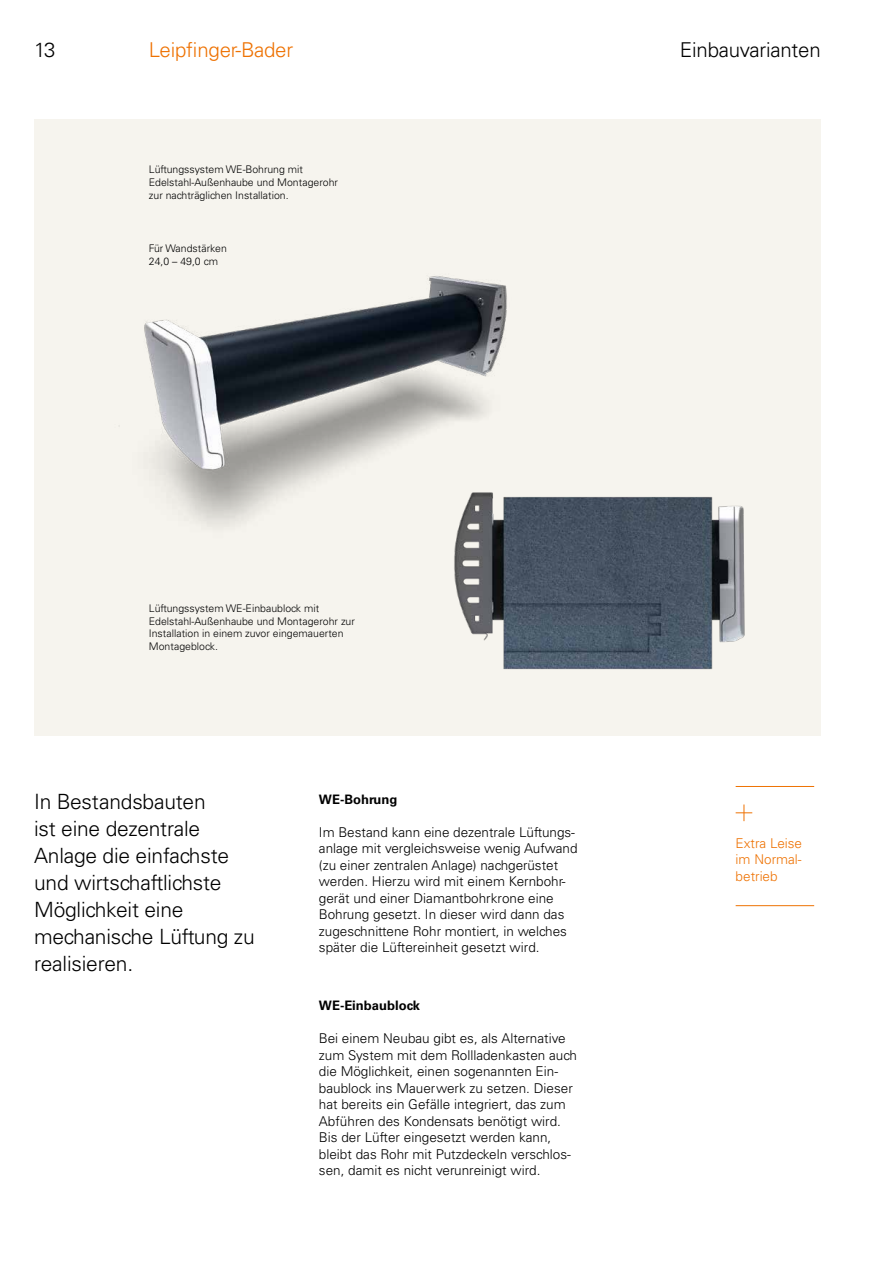
<style>
.page{position:relative;width:893px;height:1263px;background:#fff}
.page>*{position:absolute;margin:0;border:0;box-sizing:border-box;transform-origin:0 0}
.t1{font:300 21px/27px "Univers LT Std";letter-spacing:-.01em;color:#000}
.t2{font:300 20.4px "Univers LT Std";letter-spacing:-.01em;color:#000}
.t3{font:300 20.4px "Univers LT Std";letter-spacing:-.01em;color:#ee7203}
.t4{font:300 13.5px/16.5px "Univers LT Std";color:#000}
.t5{font:300 13.5px/16.5px "Univers LT Std";color:#ee7203;text-align:justify}
.t6{font:700 13.05px "Univers LT Std";color:#000}
.t7{font:300 10.5px/12.8px "Univers LT Std";color:#000}
</style>
<div class="page">
<div style="left:34px;top:119px;width:787px;height:617px;background:#f6f4ee"></div>
<img style="left:454px;top:496px;width:291px;height:174px">
<img style="left:119px;top:276px;width:466px;height:281px">
<svg style="left:736px;top:804px;width:16px;height:17px"></svg>
<hr style="left:736px;top:786px;width:78px;height:1px;background:#ee7203">
<hr style="left:736px;top:905px;width:78px;height:1px;background:#ee7203">
<h2 class="t2" style="left:34px;top:38px;width:23px">13</h2>
<h2 class="t3" style="left:149px;top:38px;width:146px">Leipfinger-Bader</h2>
<h2 class="t2" style="left:680px;top:38px;width:142px">Einbauvarianten</h2>
<p class="t7" style="left:149px;top:163px;width:191px">Lüftungssystem WE-Bohrung mit<br>Edelstahl-Außenhaube und Montagerohr zur nachträglichen Installation.</p>
<p class="t7" style="left:149px;top:242px;width:80px">Für Wandstärken<br>24,0 – 49,0 cm</p>
<p class="t7" style="left:149px;top:602px;width:208px">Lüftungssystem WE-Einbaublock mit Edelstahl-Außenhaube und Montagerohr zur Installation in einem zuvor eingemauerten Montageblock.</p>
<h1 class="t1" style="left:34px;top:788px;width:222px">In Bestandsbauten<br>ist eine dezentrale<br>Anlage die einfachste und wirtschaftlichste<br>Möglichkeit eine mechanische Lüftung zu realisieren.</h1>
<p class="t6" style="left:319px;top:791px;width:80px">WE-Bohrung</p>
<p class="t4" style="left:319px;top:823px;width:260px">Im Bestand kann eine dezentrale Lüftungs&shy;anlage mit vergleichsweise wenig Aufwand (zu einer zentralen Anlage) nachgerüstet werden. Hierzu wird mit einem Kernbohr&shy;gerät und einer Diamantbohrkrone eine Bohrung gesetzt. In dieser wird dann das zugeschnittene Rohr montiert, in welches später die Lüftereinheit gesetzt wird.</p>
<p class="t6" style="left:319px;top:998px;width:103px">WE-Einbaublock</p>
<p class="t4" style="left:319px;top:1030px;width:260px">Bei einem Neubau gibt es, als Alternative zum System mit dem Rollladenkasten auch die Möglichkeit, einen sogenannten Ein&shy;baublock ins Mauerwerk zu setzen. Dieser hat bereits ein Gefälle integriert, das zum Abführen des Kondensats benötigt wird.<br>Bis der Lüfter eingesetzt werden kann, bleibt das Rohr mit Putzdeckeln verschlos&shy;sen, damit es nicht verunreinigt wird.</p>
<p class="t5" style="left:736px;top:835px;width:68px">Extra Leise im Normal&shy;betrieb</p>
</div>
